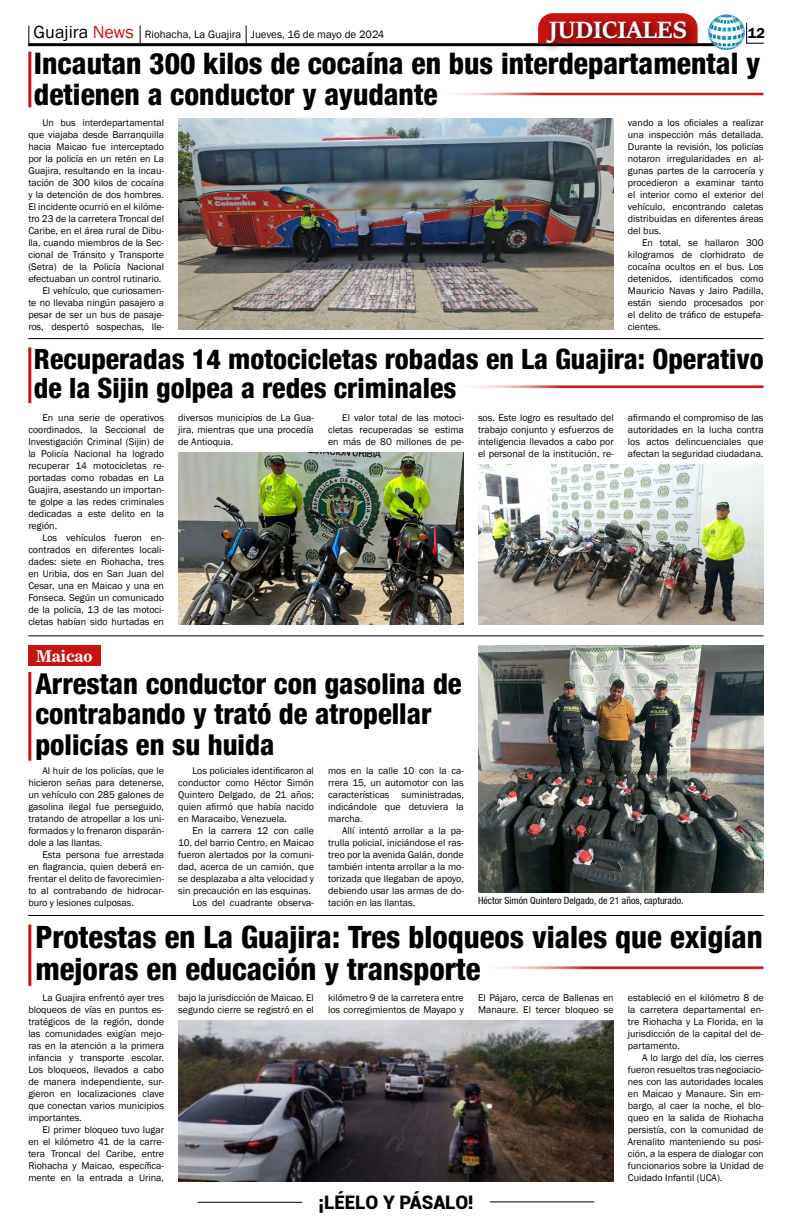
<style>
.page{position:relative;width:792px;height:1224px;background:#fff}
.page>*{position:absolute;margin:0;border:0;box-sizing:border-box;transform-origin:0 0}
.t1{font:800 condensed 30.7px/32.6px "Helvetica 87";color:#000}
.t2{font:800 condensed 29.6px/31.4px "Helvetica 87";color:#000}
.t3{font:800 condensed 28.7px/30.4px "Helvetica 87";color:#000}
.t4{font:800 condensed 27.9px/29.6px "Helvetica 87";color:#000}
.t5{font:700 26px "Sitka Heading";color:#fff}
.t6{font:900 18.7px "Roboto";color:#000}
.t7{font:16px "News 706 BT Bold C";color:#fff}
.t8{font:600 14.7px "Franklin Gothic";color:#000}
.t9{font:11px "Franklin Gothic";color:#000}
.t10{font:10px/12px "Franklin Gothic";color:#000;text-align:justify}
.t11{font:condensed 10px "Helvetica 57";color:#000}
.s1{font-size:18px}
.s2{font-size:18px;color:#c91311}
</style>
<div class="page">
<hr style="left:198px;top:1202px;width:104px;height:1px;background:#000">
<hr style="left:490px;top:1201px;width:104px;height:1px;background:#000">
<hr style="left:28px;top:43px;width:688px;height:3px;background:#000">
<svg style="left:746px;top:23px;width:18px;height:21px"></svg>
<svg style="left:28px;top:26px;width:1px;height:20px"></svg>
<svg style="left:140px;top:26px;width:1px;height:18px"></svg>
<svg style="left:246px;top:26px;width:1px;height:18px"></svg>
<img style="left:708px;top:14px;width:37px;height:36px">
<svg style="left:538px;top:13px;width:160px;height:30px"></svg>
<div style="left:542px;top:17px;width:155px;height:36px;background:#000;opacity:.75"></div>
<div style="left:28px;top:645px;width:73px;height:21px;background:#c91311"></div>
<hr style="left:28px;top:915px;width:736px;height:1px;background:#000">
<hr style="left:28px;top:338px;width:736px;height:1px;background:#000">
<hr style="left:28px;top:636px;width:736px;height:1px;background:#000">
<hr style="left:28px;top:52px;width:3px;height:55px;background:#c91311">
<hr style="left:28px;top:347px;width:3px;height:56px;background:#c91311">
<hr style="left:28px;top:672px;width:3px;height:89px;background:#c91311">
<hr style="left:28px;top:925px;width:3px;height:61px;background:#c91311">
<hr style="left:431px;top:93px;width:333px;height:3px;background:#c91311">
<hr style="left:475px;top:966px;width:289px;height:3px;background:#c91311">
<hr style="left:451px;top:385px;width:313px;height:3px;background:#c91311">
<img style="left:178px;top:119px;width:436px;height:211px">
<img style="left:478px;top:464px;width:286px;height:161px">
<img style="left:178px;top:453px;width:286px;height:172px">
<img style="left:478px;top:645px;width:286px;height:247px">
<img style="left:178px;top:1021px;width:436px;height:160px">
<p class="t9" style="left:34px;top:28px;width:352px"><span class="s1">Guajira</span> <span class="s2">News</span> Riohacha, La Guajira Jueves, 16 de mayo de 2024</p>
<h3 class="t5" style="left:549px;top:10px;width:140px">JUDICIALES</h3>
<h3 class="t8" style="left:748px;top:24px;width:19px">12</h3>
<h2 class="t2" style="left:34px;top:47px;width:728px">Incautan 300 kilos de cocaína en bus interdepartamental y detienen a conductor y ayudante</h2>
<p class="t10" style="left:28px;top:117px;width:137px;text-align:right">Un bus interdepartamental que viajaba desde Barranquilla hacia Maicao fue interceptado por la policía en un retén en La<br>Guajira, resultando en la incau&shy;tación de 300 kilos de cocaína y la detención de dos hombres.<br>El incidente ocurrió en el kilóme&shy;tro 23 de la carretera Troncal del<br>Caribe, en el área rural de Dibu&shy;lla, cuando miembros de la Sec&shy;cional de Tránsito y Transporte (Setra) de la Policía Nacional efectuaban un control rutinario.<br>El vehículo, que curiosamen-<br>te no llevaba ningún pasajero a pesar de ser un bus de pasaje&shy;ros, despertó sospechas, lle-</p>
<p class="t10" style="left:628px;top:117px;width:137px">vando a los oficiales a realizar una inspección más detallada.<br>Durante la revisión, los policías notaron irregularidades en al&shy;gunas partes de la carrocería y procedieron a examinar tanto el interior como el exterior del vehículo, encontrando caletas distribuidas en diferentes áreas del bus.</p>
<p class="t10" style="left:628px;top:237px;width:137px;text-indent:14px">En total, se hallaron 300 kilogramos de clorhidrato de cocaína ocultos en el bus. Los detenidos, identificados como Mauricio Navas y Jairo Padilla, están siendo procesados por el delito de tráfico de estupefa&shy;cientes.</p>
<h3 class="t4" style="left:34px;top:343px;width:731px">Recuperadas 14 motocicletas robadas en La Guajira: Operativo de la Sijin golpea a redes criminales</h3>
<p class="t10" style="left:28px;top:412px;width:137px;text-indent:14px">En una serie de operativos coordinados, la Seccional de Investigación Criminal (Sijin) de la Policía Nacional ha logrado recuperar 14 motocicletas re&shy;portadas como robadas en La Guajira, asestando un importan&shy;te golpe a las redes criminales dedicadas a este delito en la región.</p>
<p class="t10" style="left:28px;top:532px;width:137px;text-indent:14px">Los vehículos fueron en&shy;contrados en diferentes locali&shy;dades: siete en Riohacha, tres en Uribia, dos en San Juan del Cesar, una en Maicao y una en Fonseca. Según un comunicado de la policía, 13 de las motoci&shy;cletas habían sido hurtadas en</p>
<h3 class="t7" style="left:36px;top:647px;width:58px">Maicao</h3>
<p class="t10" style="left:178px;top:412px;width:137px">diversos municipios de La Gua&shy;jira, mientras que una procedía de Antioquia.</p>
<p class="t10" style="left:328px;top:412px;width:137px;text-indent:14px">El valor total de las motoci&shy;cletas recuperadas se estima en más de 80 millones de pe-</p>
<p class="t10" style="left:478px;top:412px;width:137px">sos. Este logro es resultado del trabajo conjunto y esfuerzos de inteligencia llevados a cabo por el personal de la institución, re-</p>
<p class="t10" style="left:628px;top:412px;width:137px">afirmando el compromiso de las autoridades en la lucha contra los actos delincuenciales que afectan la seguridad ciudadana.</p>
<h3 class="t3" style="left:35px;top:668px;width:428px">Arrestan conductor con gasolina de contrabando y trató de atropellar policías en su huida</h3>
<p class="t10" style="left:28px;top:765px;width:137px;text-indent:14px">Al huir de los policías, que le hicieron señas para detenerse, un vehículo con 285 galones de gasolina ilegal fue perseguido, tratando de atropellar a los uni&shy;formados y lo frenaron disparán&shy;dole a las llantas.</p>
<p class="t10" style="left:28px;top:849px;width:137px;text-indent:14px">Esta persona fue arrestada en flagrancia, quien deberá en&shy;frentar el delito de favorecimien&shy;to al contrabando de hidrocar&shy;buro y lesiones culposas.</p>
<p class="t10" style="left:178px;top:765px;width:137px;text-indent:14px">Los policiales identificaron al conductor como Héctor Simón Quintero Delgado, de 21 años; quien afirmó que había nacido en Maracaibo, Venezuela.</p>
<p class="t10" style="left:192px;top:825px;width:123px">En la carrera 12 con calle</p>
<p class="t10" style="left:178px;top:837px;width:137px">10, del barrio Centro, en Maicao</p>
<p class="t10" style="left:178px;top:849px;width:137px">fueron alertados por la comuni-</p>
<p class="t10" style="left:178px;top:861px;width:137px">dad, acerca de un camión, que</p>
<p class="t10" style="left:178px;top:873px;width:137px">se desplazaba a alta velocidad y</p>
<p class="t10" style="left:178px;top:885px;width:134px">sin precaución en las esquinas.</p>
<p class="t10" style="left:192px;top:897px;width:123px">Los del cuadrante observa-</p>
<p class="t10" style="left:328px;top:765px;width:137px">mos en la calle 10 con la ca&shy;rrera 15, un automotor con las características suministradas, indicándole que detuviera la marcha.</p>
<p class="t10" style="left:328px;top:825px;width:137px;text-indent:14px">Allí intentó arrollar a la pa&shy;trulla policial, iniciándose el ras&shy;treo por la avenida Galán, donde también intenta arrollar a la mo&shy;torizada que llegaban de apoyo, debiendo usar las armas de do&shy;tación en las llantas.</p>
<p class="t11" style="left:478px;top:895px;width:207px">Héctor Simón Quintero Delgado, de 21 años, capturado.</p>
<h1 class="t1" style="left:35px;top:920px;width:729px">Protestas en La Guajira: Tres bloqueos viales que exigían mejoras en educación y transporte</h1>
<p class="t10" style="left:28px;top:992px;width:137px;text-indent:14px">La Guajira enfrentó ayer tres bloqueos de vías en puntos es&shy;tratégicos de la región, donde las comunidades exigían mejo&shy;ras en la atención a la primera infancia y transporte escolar.<br>Los bloqueos, llevados a cabo de manera independiente, sur&shy;gieron en localizaciones clave que conectan varios municipios importantes.</p>
<p class="t10" style="left:28px;top:1124px;width:137px;text-indent:14px">El primer bloqueo tuvo lugar en el kilómetro 41 de la carre&shy;tera Troncal del Caribe, entre Riohacha y Maicao, específica&shy;mente en la entrada a Urina,</p>
<p class="t10" style="left:178px;top:992px;width:137px">bajo la jurisdicción de Maicao. El segundo cierre se registró en el</p>
<p class="t10" style="left:328px;top:992px;width:137px">kilómetro 9 de la carretera entre los corregimientos de Mayapo y</p>
<p class="t10" style="left:478px;top:992px;width:137px">El Pájaro, cerca de Ballenas en<br>Manaure. El tercer bloqueo se</p>
<p class="t10" style="left:628px;top:992px;width:137px">estableció en el kilómetro 8 de la carretera departamental en&shy;tre Riohacha y La Florida, en la jurisdicción de la capital del de&shy;partamento.</p>
<p class="t10" style="left:628px;top:1052px;width:137px;text-indent:14px">A lo largo del día, los cierres fueron resueltos tras negociacio&shy;nes con las autoridades locales en Maicao y Manaure. Sin em&shy;bargo, al caer la noche, el blo&shy;queo en la salida de Riohacha persistía, con la comunidad de Arenalito manteniendo su posi&shy;ción, a la espera de dialogar con funcionarios sobre la Unidad de Cuidado Infantil (UCA).</p>
<h3 class="t6" style="left:318px;top:1189px;width:157px">¡LÉELO Y PÁSALO!</h3>
</div>
